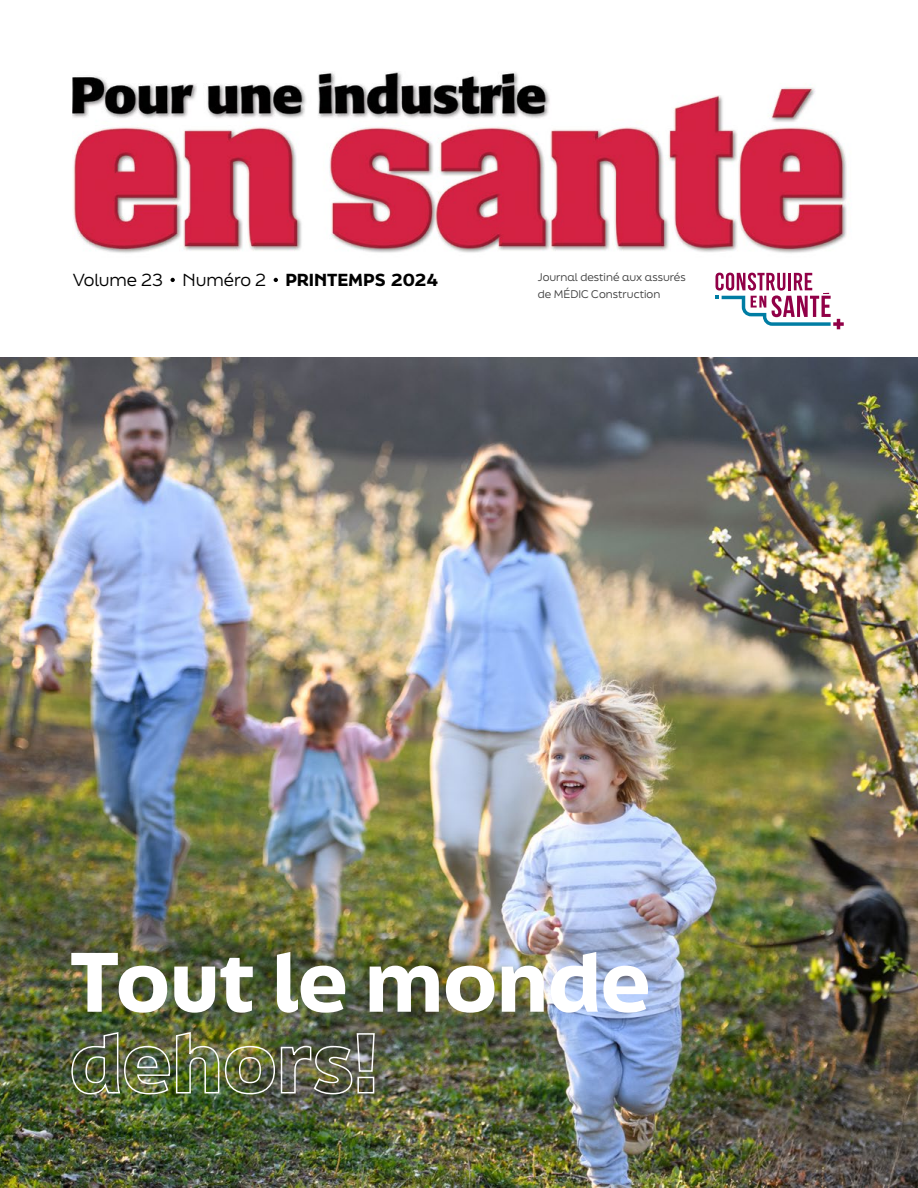
<style>
.page{position:relative;width:918px;height:1188px;background:#fff}
.page>*{position:absolute;margin:0;border:0;box-sizing:border-box;transform-origin:0 0}
.t1{font:900 79.5px/81px "Final Six";color:#fff}
.t2{font:16.5px "Final Six";color:#000}
.t3{font:10.5px/16.5px "Final Six";color:#404040}
.s1{font-weight:900}
</style>
<div class="page">
<img style="left:73px;top:72px;width:774px;height:181px">
<svg style="left:171px;top:278px;width:4px;height:4px"></svg>
<svg style="left:274px;top:278px;width:4px;height:4px"></svg>
<img style="left:0;top:357px;width:918px;height:831px">
<svg style="left:715px;top:273px;width:129px;height:56px"></svg>
<h2 class="t2" style="left:73px;top:268px;width:367px">Volume 23 Numéro 2 <span class="s1">PRINTEMPS 2024</span></h2>
<p class="t3" style="left:538px;top:269px;width:150px">Journal destiné aux assurés de MÉDIC Construction</p>
<h1 class="t1" style="left:70px;top:940px;width:582px">Tout le monde dehors!</h1>
</div>
